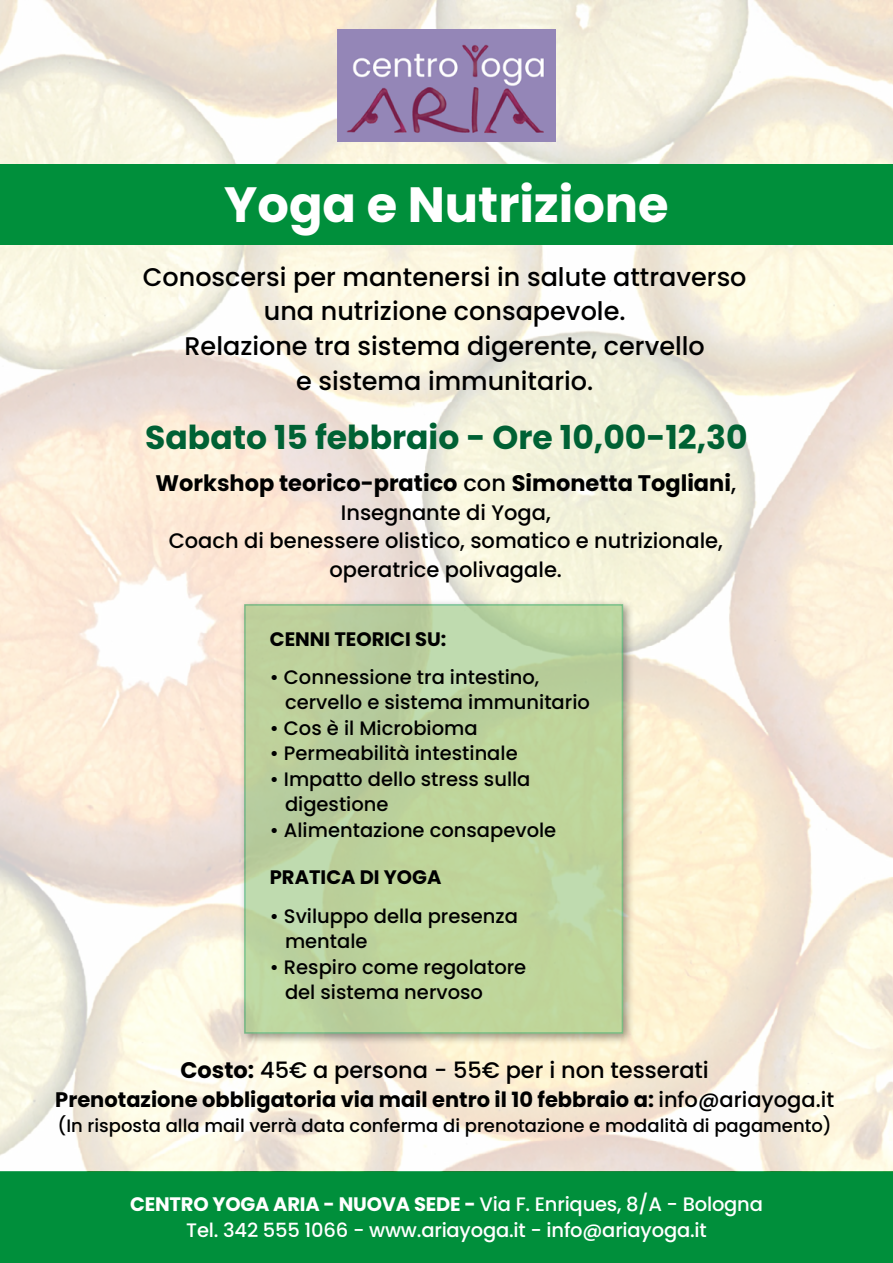
<style>
.page{position:relative;width:893px;height:1263px;background:#fff}
.page>*{position:absolute;margin:0;border:0;box-sizing:border-box;transform-origin:0 0}
.t1{font:700 49.5px "Poppins";color:#fff}
.t2{font:700 33px "Poppins";color:#006134}
.t3{font:500 25.5px/34.8px "Poppins";color:#000;text-align:center}
.t4{font:700 22.5px "Poppins";color:#000}
.t5{font:500 22.5px "Poppins";color:#000}
.t6{font:500 21px/28.5px "Poppins";color:#000;text-align:center}
.t7{font:700 21px "Poppins";color:#000}
.t8{font:500 19.5px/25.5px "Poppins";color:#000}
.t9{font:500 19.5px/25.5px "Poppins";letter-spacing:-.01em;color:#fff;text-align:center}
.t10{font:700 19.5px "Poppins";color:#000}
.t11{font:500 18px "Poppins";color:#000}
.s1{font-weight:500}
.s2{font-weight:700}
</style>
<div class="page">
<div style="left:0;top:1171px;width:893px;height:92px;background:#008f3b"></div>
<img style="left:0;top:0;width:893px;height:1171px">
<img style="left:337px;top:30px;width:219px;height:112px">
<div style="left:238px;top:598px;width:396px;height:447px;background:#000;opacity:.75"></div>
<svg style="left:244px;top:604px;width:379px;height:430px;background:#bbd29c"></svg>
<div style="left:0;top:164px;width:893px;height:80px;background:#008f3b"></div>
<h1 class="t1" style="left:224px;top:176px;width:446px">Yoga e Nutrizione</h1>
<h3 class="t3" style="left:143px;top:260px;width:605px">Conoscersi per mantenersi in salute attraverso una nutrizione consapevole.<br>Relazione tra sistema digerente, cervello<br>e sistema immunitario.</h3>
<h2 class="t2" style="left:145px;top:418px;width:604px">Sabato 15 febbraio - Ore 10,00-12,30</h2>
<p class="t4" style="left:155px;top:470px;width:582px">Workshop teorico-pratico <span class="s1">con</span> Simonetta Togliani<span class="s1">,</span></p>
<p class="t6" style="left:169px;top:498px;width:556px">Insegnante di Yoga,<br>Coach di benessere olistico, somatico e nutrizionale, operatrice polivagale.</p>
<p class="t10" style="left:270px;top:628px;width:178px">CENNI TEORICI SU:</p>
<p class="t8" style="left:285px;top:664px;width:306px;text-indent:-15px">• Connessione tra intestino, cervello e sistema immunitario</p>
<p class="t8" style="left:270px;top:715px;width:209px">• Cos è il Microbioma</p>
<p class="t8" style="left:270px;top:741px;width:249px">• Permeabilità intestinale</p>
<p class="t8" style="left:285px;top:766px;width:247px;text-indent:-15px">• Impatto dello stress sulla digestione</p>
<p class="t8" style="left:270px;top:817px;width:288px">• Alimentazione consapevole</p>
<p class="t10" style="left:270px;top:865px;width:173px">PRATICA DI YOGA</p>
<p class="t8" style="left:285px;top:903px;width:234px;text-indent:-15px">• Sviluppo della presenza mentale</p>
<p class="t8" style="left:285px;top:954px;width:243px;text-indent:-15px">• Respiro come regolatore del sistema nervoso</p>
<p class="t5" style="left:180px;top:1057px;width:530px"><span class="s2">Costo:</span> 45€ a persona - 55€ per i non tesserati</p>
<p class="t7" style="left:55px;top:1087px;width:780px">Prenotazione obbligatoria via mail entro il 10 febbraio a: <span class="s1">info@ariayoga.it</span></p>
<p class="t11" style="left:58px;top:1116px;width:776px">(In risposta alla mail verrà data conferma di prenotazione e modalità di pagamento)</p>
<p class="t9" style="left:130px;top:1192px;width:634px"><span class="s2">CENTRO YOGA ARIA - NUOVA SEDE -</span> Via F. Enriques, 8/A - Bologna<br>Tel. 342 555 1066 - www.ariayoga.it - info@ariayoga.it</p>
</div>
